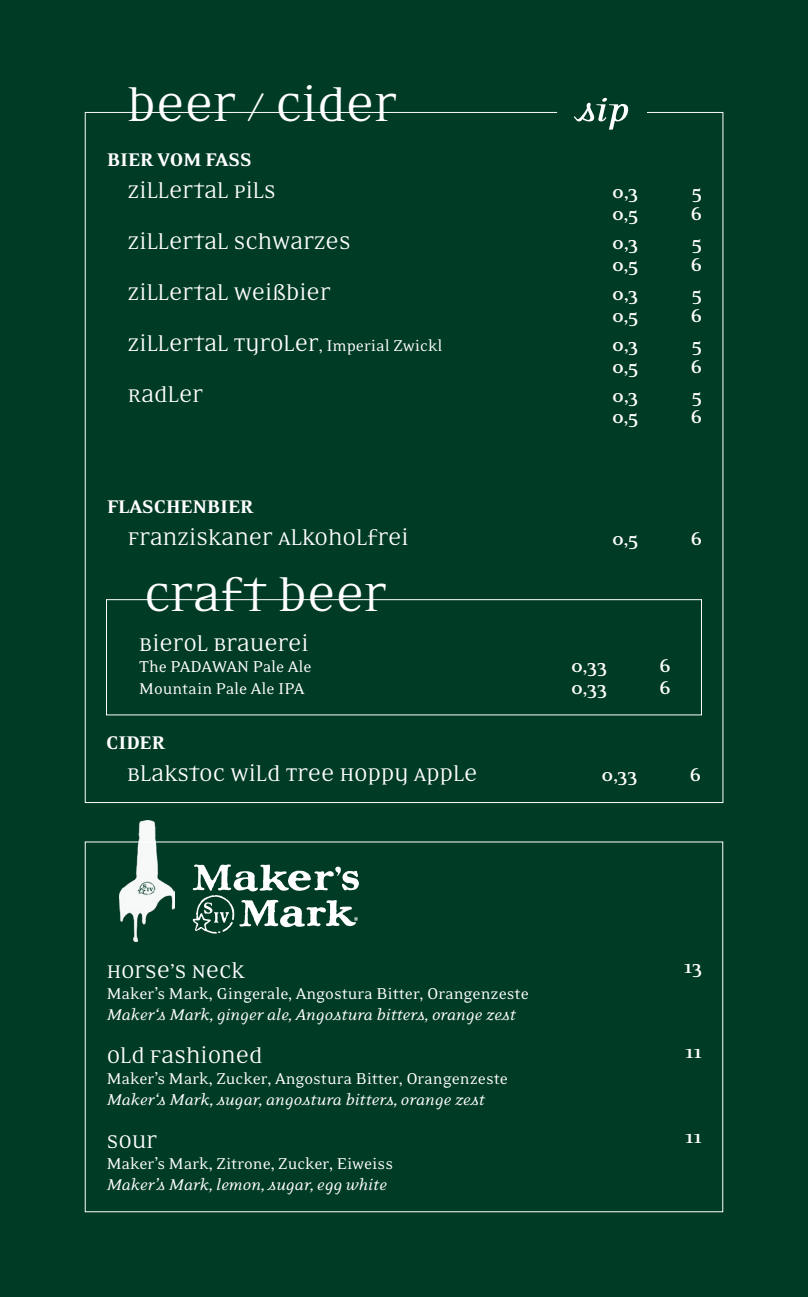
<style>
.page{position:relative;width:808px;height:1297px;background:#003b26}
.page>*{position:absolute;margin:0;border:0;box-sizing:border-box;transform-origin:0 0}
.t1{font:45px "Eidetic Neo OT Omni";color:#fff}
.t2{font:21px "Eidetic Neo OT Omni";color:#fff}
.t3{font:700 21px "Eidetic Neo OT";color:#fff}
.t4{font:900 21px "Eidetic Neo OT";color:#fff}
.t5{font:18px "Eidetic Neo OT";letter-spacing:-.005em;color:#fff}
.t6{font:italic 18px "Eidetic Neo OT";color:#fff}
.s1{font-family:"Eidetic Neo OT";font-size:18px}
</style>
<div class="page">
<img style="left:119px;top:821px;width:55px;height:120px">
<svg style="left:193px;top:864px;width:166px;height:70px"></svg>
<svg style="left:85px;top:112px;width:638px;height:691px"></svg>
<div style="left:106px;top:599px;width:596px;height:116px;border:1px solid #fff"></div>
<svg style="left:574px;top:98px;width:55px;height:32px"></svg>
<h1 class="t1" style="left:128px;top:84px;width:271px">BEER / CIDER</h1>
<p class="t4" style="left:107px;top:149px;width:146px">BIER VOM FASS</p>
<p class="t2" style="left:128px;top:181px;width:149px">ZILLERTAL PILS</p>
<p class="t3" style="left:612px;top:181px;width:27px">0,3</p>
<p class="t3" style="left:692px;top:181px;width:12px">5</p>
<p class="t3" style="left:612px;top:203px;width:28px">0,5</p>
<p class="t3" style="left:691px;top:203px;width:13px">6</p>
<p class="t2" style="left:128px;top:232px;width:224px">ZILLERTAL SCHWARZES</p>
<p class="t3" style="left:612px;top:232px;width:27px">0,3</p>
<p class="t3" style="left:692px;top:232px;width:12px">5</p>
<p class="t3" style="left:612px;top:254px;width:28px">0,5</p>
<p class="t3" style="left:691px;top:254px;width:13px">6</p>
<p class="t2" style="left:128px;top:283px;width:204px">ZILLERTAL WEIßBIER</p>
<p class="t3" style="left:612px;top:283px;width:27px">0,3</p>
<p class="t3" style="left:692px;top:283px;width:12px">5</p>
<p class="t3" style="left:612px;top:305px;width:28px">0,5</p>
<p class="t3" style="left:691px;top:305px;width:13px">6</p>
<p class="t2" style="left:128px;top:334px;width:316px">ZILLERTAL TYROLER<span class="s1">, Imperial Zwickl</span></p>
<p class="t3" style="left:612px;top:334px;width:27px">0,3</p>
<p class="t3" style="left:692px;top:334px;width:12px">5</p>
<p class="t3" style="left:612px;top:356px;width:28px">0,5</p>
<p class="t3" style="left:691px;top:356px;width:13px">6</p>
<p class="t2" style="left:128px;top:385px;width:77px">RADLER</p>
<p class="t3" style="left:612px;top:385px;width:27px">0,3</p>
<p class="t3" style="left:692px;top:385px;width:12px">5</p>
<p class="t3" style="left:612px;top:406px;width:28px">0,5</p>
<p class="t3" style="left:691px;top:406px;width:13px">6</p>
<p class="t4" style="left:107px;top:496px;width:148px">FLASCHENBIER</p>
<p class="t2" style="left:128px;top:528px;width:282px">FRANZISKANER ALKOHOLFREI</p>
<p class="t3" style="left:612px;top:528px;width:28px">0,5</p>
<p class="t3" style="left:691px;top:528px;width:13px">6</p>
<h1 class="t1" style="left:144px;top:573px;width:245px">CRAFT BEER</h1>
<p class="t2" style="left:139px;top:634px;width:171px">BIEROL BRAUEREI</p>
<p class="t5" style="left:139px;top:658px;width:174px">The PADAWAN Pale Ale</p>
<p class="t3" style="left:571px;top:655px;width:37px">0,33</p>
<p class="t3" style="left:659px;top:655px;width:13px">6</p>
<p class="t5" style="left:139px;top:679px;width:166px">Mountain Pale Ale IPA</p>
<p class="t3" style="left:571px;top:677px;width:37px">0,33</p>
<p class="t3" style="left:659px;top:677px;width:13px">6</p>
<p class="t4" style="left:106px;top:732px;width:60px">CIDER</p>
<p class="t2" style="left:127px;top:764px;width:352px">BLAKSTOC WILD TREE HOPPY APPLE</p>
<p class="t3" style="left:601px;top:764px;width:37px">0,33</p>
<p class="t3" style="left:690px;top:764px;width:13px">6</p>
<p class="t2" style="left:107px;top:960px;width:139px">HORSE’S NECK</p>
<p class="t3" style="left:684px;top:956px;width:20px">13</p>
<p class="t5" style="left:107px;top:984px;width:424px">Maker’s Mark, Gingerale, Angostura Bitter, Orangenzeste</p>
<p class="t6" style="left:107px;top:1005px;width:411px">Maker‘s Mark, ginger ale, Angostura bitters, orange zest</p>
<p class="t2" style="left:107px;top:1045px;width:157px">OLD FASHIONED</p>
<p class="t3" style="left:685px;top:1041px;width:18px">11</p>
<p class="t5" style="left:107px;top:1069px;width:403px">Maker’s Mark, Zucker, Angostura Bitter, Orangenzeste</p>
<p class="t6" style="left:107px;top:1090px;width:380px">Maker‘s Mark, sugar, angostura bitters, orange zest</p>
<p class="t2" style="left:107px;top:1130px;width:52px">SOUR</p>
<p class="t3" style="left:685px;top:1126px;width:18px">11</p>
<p class="t5" style="left:107px;top:1154px;width:288px">Maker’s Mark, Zitrone, Zucker, Eiweiss</p>
<p class="t6" style="left:107px;top:1176px;width:281px">Maker’s Mark, lemon, sugar, egg white</p>
</div>
